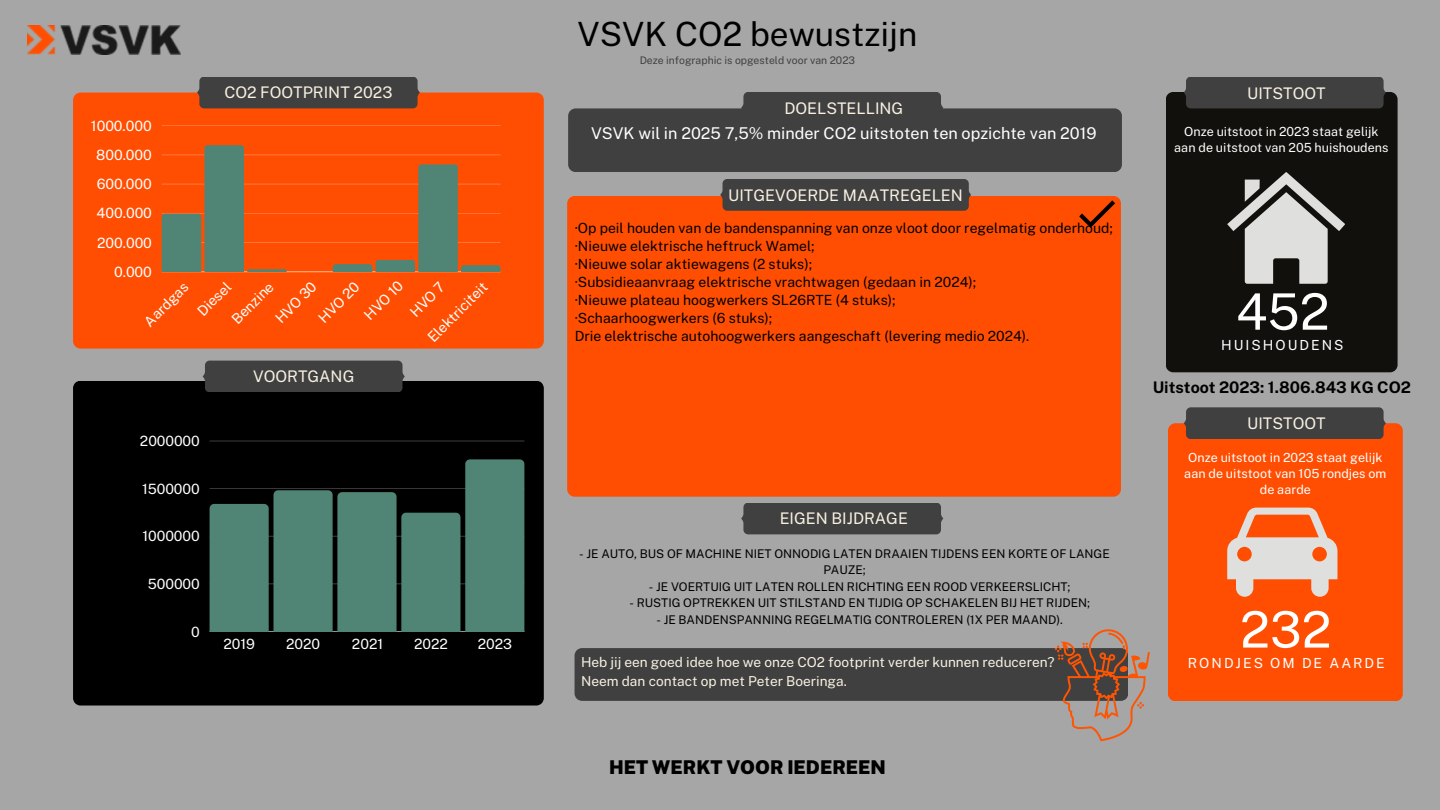
<style>
.page{position:relative;width:1440px;height:810px;background:#a6a6a6}
.page>*{position:absolute;margin:0;border:0;box-sizing:border-box;transform-origin:0 0}
.t1{font:50.2px "Public Sans";color:#fff}
.t2{font:33.4px "Public Sans";color:#000}
.t3{font:900 19px "Public Sans";color:#000}
.t4{font:16.2px "Public Sans";color:#fff}
.t5{font:16px "Public Sans";color:#f8f1e2}
.t6{font:700 16px "Public Sans";color:#000}
.t7{font:14.2px "Public Sans";letter-spacing:-.005em;color:#fff}
.t8{font:14.1px "Public Sans";color:#fff}
.t9{font:14px "Public Sans";color:#000}
.t10{font:13.9px "Public Sans";letter-spacing:.145em;color:#fff}
.t11{font:13.7px/18.8px "Public Sans";color:#f8f1e2}
.t12{font:12.6px/15.8px "Public Sans";color:#fff;text-align:center}
.t13{font:12px/16.5px "Public Sans";color:#000;text-align:center}
.t14{font:10.5px "Public Sans";color:#404040}
</style>
<div class="page">
<div style="left:73px;top:93px;width:471px;height:256px;background:#ff4e02;border-radius:8px"></div>
<hr style="left:162px;top:272px;width:339px;height:1px;background:#fff">
<hr style="left:162px;top:242px;width:339px;height:1px;background:#fff">
<hr style="left:162px;top:213px;width:339px;height:1px;background:#fff">
<hr style="left:162px;top:184px;width:339px;height:1px;background:#fff">
<hr style="left:162px;top:155px;width:339px;height:1px;background:#fff">
<hr style="left:162px;top:125px;width:339px;height:1px;background:#fff">
<svg style="left:162px;top:145px;width:125px;height:127px"></svg>
<svg style="left:333px;top:164px;width:168px;height:108px"></svg>
<div style="left:197px;top:77px;width:223px;height:31px;background:#404040"></div>
<div style="left:73px;top:381px;width:471px;height:325px;background:#000"></div>
<div style="left:1166px;top:92px;width:232px;height:280px;background:#12100d;border-radius:8px"></div>
<div style="left:568px;top:108px;width:554px;height:64px;background:#404040;border-radius:8px"></div>
<div style="left:567px;top:196px;width:553px;height:301px;background:#ff4e02;border-radius:8px"></div>
<div style="left:1168px;top:423px;width:235px;height:278px;background:#ff4e02;border-radius:8px"></div>
<svg style="left:1227px;top:508px;width:110px;height:89px"></svg>
<svg style="left:1227px;top:172px;width:118px;height:112px"></svg>
<svg style="left:575px;top:629px;width:575px;height:112px"></svg>
<div style="left:203px;top:361px;width:202px;height:31px;background:#404040"></div>
<div style="left:741px;top:92px;width:202px;height:17px;background:#404040"></div>
<div style="left:720px;top:179px;width:251px;height:32px;background:#404040"></div>
<div style="left:741px;top:503px;width:202px;height:31px;background:#404040"></div>
<div style="left:1184px;top:407px;width:202px;height:32px;background:#404040"></div>
<div style="left:1184px;top:77px;width:202px;height:31px;background:#404040"></div>
<svg style="left:1079px;top:200px;width:36px;height:28px"></svg>
<img style="left:28px;top:26px;width:153px;height:28px">
<hr style="left:210px;top:631px;width:314px;height:1px;background:#fff">
<hr style="left:210px;top:441px;width:314px;height:1px;background:#fff">
<svg style="left:210px;top:459px;width:314px;height:172px;background:#3d6559"></svg>
<p class="t7" style="left:91px;top:117px;width:62px">1000.000</p>
<p class="t7" style="left:96px;top:147px;width:57px">800.000</p>
<p class="t7" style="left:97px;top:176px;width:57px">600.000</p>
<p class="t7" style="left:97px;top:205px;width:57px">400.000</p>
<p class="t7" style="left:97px;top:234px;width:56px">200.000</p>
<p class="t7" style="left:114px;top:263px;width:39px">0.000</p>
<p class="t5" style="left:224px;top:83px;width:170px">CO2 FOOTPRINT 2023</p>
<p class="t7" style="left:141px;top:318px;width:57px;rotate:-45deg">Aardgas</p>
<p class="t7" style="left:194px;top:307px;width:43px;rotate:-45deg">Diesel</p>
<p class="t7" style="left:228px;top:316px;width:54px;rotate:-45deg">Benzine</p>
<p class="t7" style="left:272px;top:315px;width:53px;rotate:-45deg">HVO 30</p>
<p class="t7" style="left:315px;top:314px;width:52px;rotate:-45deg">HVO 20</p>
<p class="t7" style="left:361px;top:311px;width:50px;rotate:-45deg">HVO 10</p>
<p class="t7" style="left:407px;top:308px;width:44px;rotate:-45deg">HVO 7</p>
<p class="t7" style="left:424px;top:333px;width:79px;rotate:-45deg">Elektriciteit</p>
<p class="t8" style="left:140px;top:433px;width:61px">2000000</p>
<p class="t8" style="left:142px;top:480px;width:59px">1500000</p>
<p class="t8" style="left:143px;top:528px;width:59px">1000000</p>
<p class="t8" style="left:148px;top:576px;width:53px">500000</p>
<p class="t8" style="left:191px;top:623px;width:10px">0</p>
<p class="t5" style="left:253px;top:367px;width:103px">VOORTGANG</p>
<p class="t8" style="left:223px;top:636px;width:33px">2019</p>
<p class="t8" style="left:286px;top:636px;width:36px">2020</p>
<p class="t8" style="left:352px;top:636px;width:33px">2021</p>
<p class="t8" style="left:414px;top:636px;width:35px">2022</p>
<p class="t8" style="left:478px;top:636px;width:36px">2023</p>
<p class="t2" style="left:578px;top:14px;width:341px">VSVK CO2 bewustzijn</p>
<p class="t14" style="left:640px;top:55px;width:217px">Deze infographic is opgesteld voor van 2023</p>
<p class="t5" style="left:784px;top:98px;width:120px">DOELSTELLING</p>
<h4 class="t4" style="left:591px;top:124px;width:507px">VSVK wil in 2025 7,5% minder CO2 uitstoten ten opzichte van 2019</h4>
<p class="t5" style="left:728px;top:185px;width:236px">UITGEVOERDE MAATREGELEN</p>
<h4 class="t9" style="left:575px;top:220px;width:539px">·Op peil houden van de bandenspanning van onze vloot door regelmatig onderhoud;</h4>
<h6 class="t9" style="left:575px;top:238px;width:241px">·Nieuwe elektrische heftruck Wamel;</h6>
<h4 class="t9" style="left:575px;top:256px;width:239px">·Nieuwe solar aktiewagens (2 stuks);</h4>
<p class="t9" style="left:575px;top:274px;width:403px">·Subsidieaanvraag elektrische vrachtwagen (gedaan in 2024);</p>
<p class="t9" style="left:575px;top:292px;width:322px">·Nieuwe plateau hoogwerkers SL26RTE (4 stuks);</p>
<p class="t9" style="left:575px;top:310px;width:199px">·Schaarhoogwerkers (6 stuks);</p>
<p class="t9" style="left:575px;top:328px;width:456px">Drie elektrische autohoogwerkers aangeschaft (levering medio 2024).</p>
<p class="t5" style="left:780px;top:509px;width:130px">EIGEN BIJDRAGE</p>
<p class="t13" style="left:579px;top:545px;width:532px">- JE AUTO, BUS OF MACHINE NIET ONNODIG LATEN DRAAIEN TIJDENS EEN KORTE OF LANGE<br>PAUZE;</p>
<h1 class="t13" style="left:649px;top:578px;width:423px">- JE VOERTUIG UIT LATEN ROLLEN RICHTING EEN ROOD VERKEERSLICHT;</h1>
<h5 class="t13" style="left:629px;top:595px;width:462px">- RUSTIG OPTREKKEN UIT STILSTAND EN TIJDIG OP SCHAKELEN BIJ HET RIJDEN;</h5>
<h4 class="t13" style="left:656px;top:611px;width:408px">- JE BANDENSPANNING REGELMATIG CONTROLEREN (1X PER MAAND).</h4>
<p class="t11" style="left:581px;top:653px;width:475px">Heb jij een goed idee hoe we onze CO2 footprint verder kunnen reduceren?<br>Neem dan contact op met Peter Boeringa.</p>
<p class="t3" style="left:609px;top:756px;width:278px">HET WERKT VOOR IEDEREEN</p>
<p class="t5" style="left:1247px;top:84px;width:80px">UITSTOOT</p>
<p class="t12" style="left:1174px;top:124px;width:216px">Onze uitstoot in 2023 staat gelijk aan de uitstoot van 205 huishoudens</p>
<h4 class="t1" style="left:1236px;top:282px;width:95px">452</h4>
<h2 class="t10" style="left:1221px;top:337px;width:124px">HUISHOUDENS</h2>
<p class="t6" style="left:1153px;top:378px;width:260px">Uitstoot 2023: 1.806.843 KG CO2</p>
<h4 class="t5" style="left:1247px;top:414px;width:80px">UITSTOOT</h4>
<p class="t12" style="left:1184px;top:450px;width:204px">Onze uitstoot in 2023 staat gelijk aan de uitstoot van 105 rondjes om de aarde</p>
<p class="t1" style="left:1240px;top:600px;width:93px">232</p>
<p class="t10" style="left:1188px;top:655px;width:199px">RONDJES OM DE AARDE</p>
</div>
